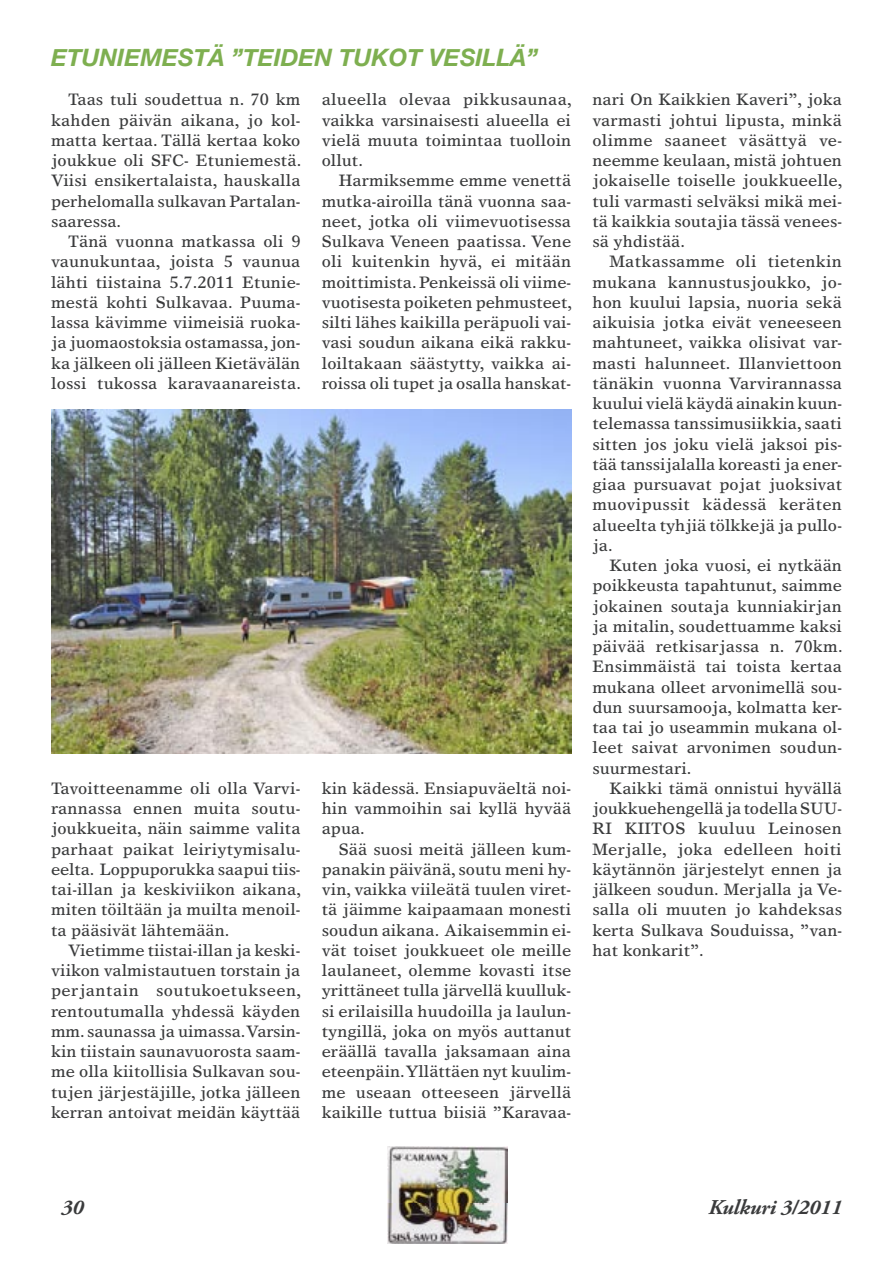
<style>
.page{position:relative;width:893px;height:1263px;background:#fff}
.page>*{position:absolute;margin:0;border:0;box-sizing:border-box;transform-origin:0 0}
.t1{font:italic 700 24px "Helvetica Neue";color:#7eaf50}
.t2{font:italic 700 21px "Adobe Garamond Pro";color:#3a3b3c}
.t3{font:16.5px/20.2px "Times Europa";color:#3a3b3c;text-align:justify}
</style>
<div class="page">
<img style="left:51px;top:409px;width:520px;height:344px">
<img style="left:388px;top:1146px;width:119px;height:98px">
<h1 class="t1" style="left:51px;top:43px;width:489px">ETUNIEMESTÄ ”TEIDEN TUKOT VESILLÄ”</h1>
<p class="t3" style="left:51px;top:89px;width:252px;text-indent:17px">Taas tuli soudettua n. 70 km kahden päivän aikana, jo kol&shy;matta kertaa. Tällä kertaa koko joukkue oli SFC- Etuniemestä.<br>Viisi ensikertalaista, hauskalla perhelomalla sulkavan Partalan&shy;saaressa.</p>
<p class="t3" style="left:51px;top:231px;width:252px;text-indent:17px">Tänä vuonna matkassa oli 9 vaunukuntaa, joista 5 vaunua lähti tiistaina 5.7.2011 Etunie&shy;mestä kohti Sulkavaa. Puuma&shy;lassa kävimme viimeisiä ruoka&shy;ja juomaostoksia ostamassa, jon&shy;ka jälkeen oli jälleen Kietävälän lossi tukossa karavaanareista.</p>
<p class="t3" style="left:322px;top:89px;width:251px">alueella olevaa pikkusaunaa, vaikka varsinaisesti alueella ei vielä muuta toimintaa tuolloin ollut.</p>
<p class="t3" style="left:322px;top:170px;width:252px;text-indent:17px">Harmiksemme emme venettä mutka-airoilla tänä vuonna saa&shy;neet, jotka oli viimevuotisessa Sulkava Veneen paatissa. Vene oli kuitenkin hyvä, ei mitään moittimista. Penkeissä oli viime&shy;vuotisesta poiketen pehmusteet, silti lähes kaikilla peräpuoli vai&shy;vasi soudun aikana eikä rakku&shy;loiltakaan säästytty, vaikka ai&shy;roissa oli tupet ja osalla hanskat-</p>
<p class="t3" style="left:51px;top:778px;width:251px">Tavoitteenamme oli olla Varvi&shy;rannassa ennen muita soutu&shy;joukkueita, näin saimme valita parhaat paikat leiriytymisalu&shy;eelta. Loppuporukka saapui tiis&shy;tai-illan ja keskiviikon aikana, miten töiltään ja muilta menoil&shy;ta pääsivät lähtemään.</p>
<p class="t3" style="left:51px;top:940px;width:252px;text-indent:17px">Vietimme tiistai-illan ja keski&shy;viikon valmistautuen torstain ja perjantain soutukoetukseen, rentoutumalla yhdessä käyden mm. saunassa ja uimassa. Varsin&shy;kin tiistain saunavuorosta saam&shy;me olla kiitollisia Sulkavan sou&shy;tujen järjestäjille, jotka jälleen kerran antoivat meidän käyttää</p>
<p class="t3" style="left:322px;top:778px;width:251px">kin kädessä. Ensiapuväeltä noi&shy;hin vammoihin sai kyllä hyvää apua.</p>
<p class="t3" style="left:322px;top:838px;width:251px;text-indent:17px">Sää suosi meitä jälleen kum&shy;panakin päivänä, soutu meni hy&shy;vin, vaikka viileätä tuulen viret&shy;tä jäimme kaipaamaan monesti soudun aikana. Aikaisemmin ei&shy;vät toiset joukkueet ole meille laulaneet, olemme kovasti itse yrittäneet tulla järvellä kuulluk&shy;si erilaisilla huudoilla ja laulun&shy;tyngillä, joka on myös auttanut eräällä tavalla jaksamaan aina eteenpäin. Yllättäen nyt kuulim&shy;me useaan otteeseen järvellä kaikille tuttua biisiä ”Karavaa-</p>
<p class="t3" style="left:592px;top:89px;width:251px">nari On Kaikkien Kaveri”, joka varmasti johtui lipusta, minkä olimme saaneet väsättyä ve&shy;neemme keulaan, mistä johtuen jokaiselle toiselle joukkueelle, tuli varmasti selväksi mikä mei&shy;tä kaikkia soutajia tässä venees&shy;sä yhdistää.</p>
<p class="t3" style="left:592px;top:251px;width:251px;text-indent:17px">Matkassamme oli tietenkin mukana kannustusjoukko, jo&shy;hon kuului lapsia, nuoria sekä aikuisia jotka eivät veneeseen mahtuneet, vaikka olisivat var&shy;masti halunneet. Illanviettoon tänäkin vuonna Varvirannassa kuului vielä käydä ainakin kuun&shy;telemassa tanssimusiikkia, saati sitten jos joku vielä jaksoi pis&shy;tää tanssijalalla koreasti ja ener&shy;giaa pursuavat pojat juoksivat muovipussit kädessä keräten alueelta tyhjiä tölkkejä ja pullo&shy;ja.</p>
<p class="t3" style="left:592px;top:555px;width:252px;text-indent:17px">Kuten joka vuosi, ei nytkään poikkeusta tapahtunut, saimme jokainen soutaja kunniakirjan ja mitalin, soudettuamme kaksi päivää retkisarjassa n. 70km.<br>Ensimmäistä tai toista kertaa mukana olleet arvonimellä sou&shy;dun suursamooja, kolmatta ker&shy;taa tai jo useammin mukana ol&shy;leet saivat arvonimen soudun&shy;suurmestari.</p>
<p class="t3" style="left:592px;top:778px;width:251px;text-indent:17px">Kaikki tämä onnistui hyvällä joukkuehengellä ja todella SUU-RI KIITOS kuuluu Leinosen Merjalle, joka edelleen hoiti käytännön järjestelyt ennen ja jälkeen soudun. Merjalla ja Ve&shy;salla oli muuten jo kahdeksas kerta Sulkava Souduissa, ”van&shy;hat konkarit”.</p>
<p class="t2" style="left:62px;top:1195px;width:23px">30</p>
<p class="t2" style="left:708px;top:1195px;width:135px">Kulkuri 3/2011</p>
</div>
